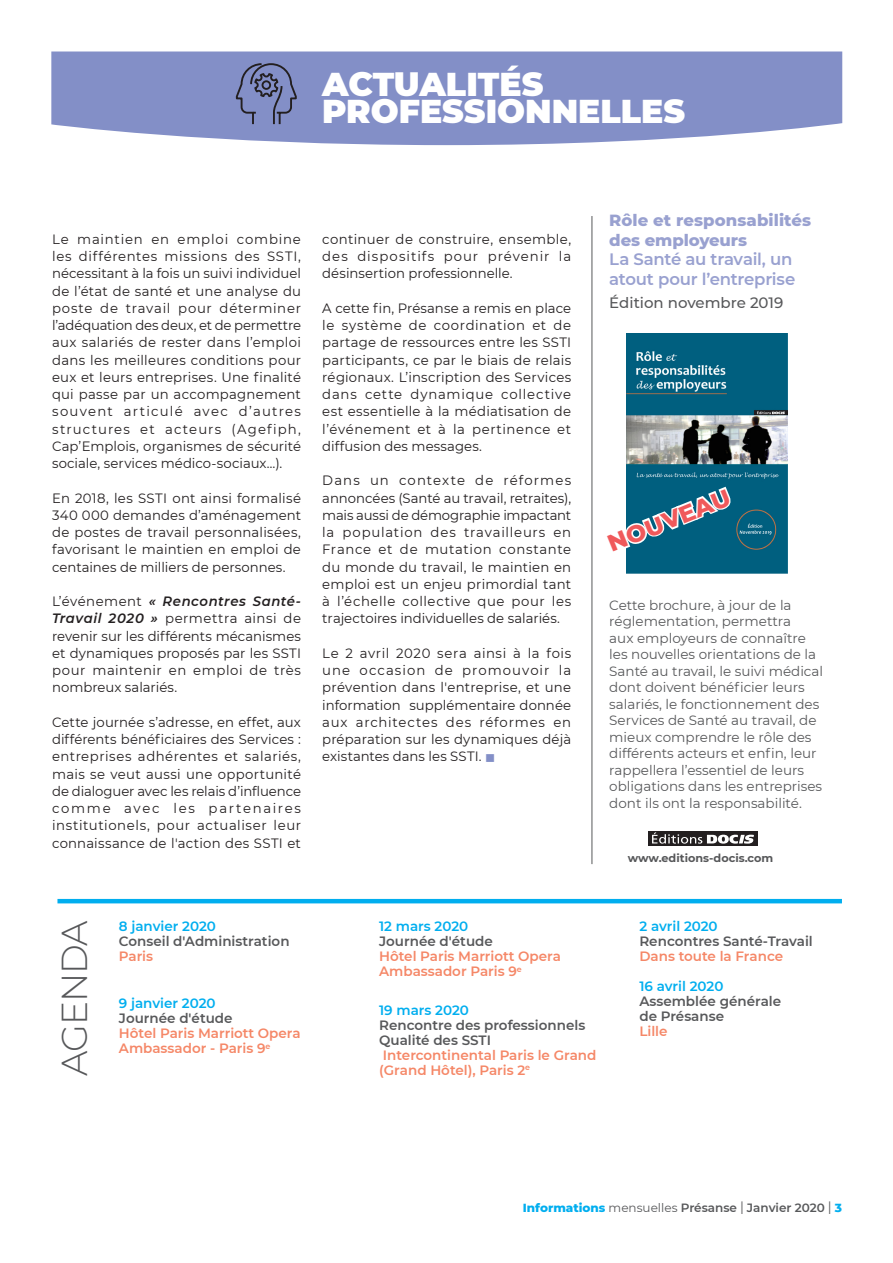
<style>
.page{position:relative;width:893px;height:1263px;background:#fff}
.page>*{position:absolute;margin:0;border:0;box-sizing:border-box;transform-origin:0 0}
.AGENDA{font:300 36px "Montserrat";letter-spacing:-.035em;color:#57585a}
.t1{font:900 33px/27px "Montserrat";color:#fff}
.Note_bas_de_page{font:800 24px "Montserrat";color:#f0595b}
.Titre_pub{font:600 16.5px/19.5px "Montserrat";letter-spacing:-.02em;color:#99a1d0}
.sous-titre_gauche{font:500 15px "Montserrat";color:#57585a}
.Article_Paragraphes{font:13.5px/17.2px "Montserrat";letter-spacing:.01em;color:#231f20;text-align:justify}
.Corps_pub{font:13.5px/16.5px "Montserrat";color:#57585a}
.Agenda_evenement{font:600 13.5px/15px "Montserrat";color:#57585a}
.Agenda_lieu{font:600 13.5px/15px "Montserrat";color:#f58767}
.Agenda_date{font:600 13.5px "Montserrat";letter-spacing:-.005em;color:#00aeef}
.Agenda_evenement-2{font:600 13.5px "Montserrat";letter-spacing:-.005em;color:#00aeef}
.Agenda_date-2{font:600 13.5px "Montserrat";color:#f58767}
.t2{font:600 12px "Montserrat";color:#57585a}
.Article_Intertitre_g{font:700 11.25px "Montserrat";color:#57585a}
.s1{font-weight:600;font-style:italic}
.s2{color:#838fc7}
.s3{font-weight:800}
.s4{font-weight:800;color:#00aeef}
.s5{font-weight:400}
.s6{font-weight:400;font-size:16.8px}
</style>
<div class="page">
<svg style="left:51px;top:52px;width:791px;height:93px;background:#8c97cb"></svg>
<svg style="left:235px;top:62px;width:63px;height:64px;background:#727baa"></svg>
<hr style="left:57px;top:899px;width:785px;height:4px;background:#00aeef">
<div style="left:648px;top:831px;width:110px;height:15px;background:#231f20"></div>
<svg style="left:652px;top:832px;width:102px;height:12px"></svg>
<img style="left:627px;top:333px;width:161px;height:241px">
<svg style="left:626px;top:485px;width:107px;height:71px;background:#327e98"></svg>
<hr style="left:592px;top:216px;width:1px;height:648px;background:#57585a">
<h2 class="t1" style="left:322px;top:69px;width:364px">ACTUALITÉS<br>PROFESSIONNELLES</h2>
<p class="Article_Paragraphes" style="left:52px;top:230px;width:250px">Le maintien en emploi combine les différentes missions des SSTI, nécessitant à la fois un suivi individuel de l’état de santé et une analyse du poste de travail pour déterminer l’adéquation des deux, et de permettre aux salariés de rester dans l’emploi dans les meilleures conditions pour eux et leurs entreprises. Une finalité qui passe par un accompagnement souvent articulé avec d’autres structures et acteurs (Agefiph, Cap’Emplois, organismes de sécurité sociale, services médico-sociaux…).</p>
<p class="Article_Paragraphes" style="left:52px;top:489px;width:250px">En 2018, les SSTI ont ainsi formalisé 340 000 demandes d’aménagement de postes de travail personnalisées, favorisant le maintien en emploi de centaines de milliers de personnes.</p>
<p class="Article_Paragraphes" style="left:52px;top:592px;width:250px">L’événement <span class="s1">« Rencontres Santé-Travail 2020 »</span> permettra ainsi de revenir sur les différents mécanismes et dynamiques proposés par les SSTI pour maintenir en emploi de très nombreux salariés.</p>
<p class="Article_Paragraphes" style="left:52px;top:713px;width:250px">Cette journée s’adresse, en effet, aux différents bénéficiaires des Services : entreprises adhérentes et salariés, mais se veut aussi une opportunité de dialoguer avec les relais d’influence comme avec les partenaires institutionels, pour actualiser leur connaissance de l'action des SSTI et</p>
<p class="Article_Paragraphes" style="left:322px;top:230px;width:250px">continuer de construire, ensemble, des dispositifs pour prévenir la désinsertion professionnelle.</p>
<p class="Article_Paragraphes" style="left:322px;top:299px;width:250px">A cette fin, Présanse a remis en place le système de coordination et de partage de ressources entre les SSTI participants, ce par le biais de relais régionaux. L’inscription des Services dans cette dynamique collective est essentielle à la médiatisation de l’événement et à la pertinence et diffusion des messages.</p>
<p class="Article_Paragraphes" style="left:322px;top:471px;width:250px">Dans un contexte de réformes annoncées (Santé au travail, retraites), mais aussi de démographie impactant la population des travailleurs en France et de mutation constante du monde du travail, le maintien en emploi est un enjeu primordial tant à l’échelle collective que pour les trajectoires individuelles de salariés.</p>
<p class="Article_Paragraphes" style="left:322px;top:644px;width:250px">Le 2 avril 2020 sera ainsi à la fois une occasion de promouvoir la prévention dans l'entreprise, et une information supplémentaire donnée aux architectes des réformes en préparation sur les dynamiques déjà existantes dans les SSTI. <span class="s2">■</span></p>
<p class="Titre_pub" style="left:609px;top:210px;width:203px"><span class="s3">Rôle et responsabilités des employeurs<br></span>La Santé au travail, un atout pour l’entreprise</p>
<p class="sous-titre_gauche" style="left:609px;top:293px;width:176px">Édition novembre 2019</p>
<p class="Note_bas_de_page" style="left:602px;top:528px;width:132px;rotate:-22deg">NOUVEAU</p>
<p class="Corps_pub" style="left:609px;top:596px;width:215px">Cette brochure, à jour de la réglementation, permettra<br>aux employeurs de connaître les nouvelles orientations de la<br>Santé au travail, le suivi médical dont doivent bénéficier leurs salariés, le fonctionnement des<br>Services de Santé au travail, de mieux comprendre le rôle des différents acteurs et enfin, leur rappellera l’essentiel de leurs obligations dans les entreprises dont ils ont la responsabilité.</p>
<p class="Article_Intertitre_g" style="left:628px;top:850px;width:147px">www.editions-docis.com</p>
<p class="AGENDA" style="left:50px;top:1076px;width:157px;rotate:-90deg">AGENDA</p>
<p class="Agenda_date" style="left:119px;top:917px;width:99px">8 janvier 2020</p>
<p class="Agenda_evenement" style="left:119px;top:933px;width:172px">Conseil d'Administration</p>
<p class="Agenda_lieu" style="left:119px;top:948px;width:36px">Paris</p>
<p class="Agenda_date" style="left:119px;top:994px;width:98px">9 janvier 2020</p>
<p class="Agenda_evenement" style="left:119px;top:1010px;width:115px">Journée d'étude</p>
<p class="Agenda_lieu" style="left:119px;top:1025px;width:183px">Hôtel Paris Marriott Opera<br>Ambassador - Paris 9<sup>e</sup></p>
<p class="Agenda_evenement-2" style="left:379px;top:917px;width:91px">12 mars 2020</p>
<p class="Agenda_evenement" style="left:379px;top:933px;width:115px">Journée d'étude</p>
<p class="Agenda_lieu" style="left:379px;top:948px;width:183px">Hôtel Paris Marriott Opera<br>Ambassador Paris 9<sup>e</sup></p>
<p class="Agenda_evenement-2" style="left:379px;top:1000px;width:91px">19 mars 2020</p>
<p class="Agenda_evenement" style="left:379px;top:1017px;width:208px">Rencontre des professionnels<br>Qualité des SSTI</p>
<p class="Agenda_lieu" style="left:379px;top:1047px;width:219px">Intercontinental Paris le Grand (Grand Hôtel), Paris 2<sup>e</sup></p>
<p class="Agenda_date" style="left:639px;top:917px;width:80px">2 avril 2020</p>
<p class="Agenda_evenement" style="left:639px;top:933px;width:175px">Rencontres Santé-Travail</p>
<p class="Agenda_date-2" style="left:639px;top:947px;width:145px">Dans toute la France</p>
<p class="Agenda_date" style="left:639px;top:977px;width:86px">16 avril 2020</p>
<p class="Agenda_evenement" style="left:639px;top:993px;width:143px">Assemblée générale de Présanse</p>
<p class="Agenda_lieu" style="left:639px;top:1023px;width:30px">Lille</p>
<p class="t2" style="left:523px;top:1199px;width:321px"><span class="s4">Informations</span> <span class="s5">mensuelles</span> Présanse <span class="s6">l</span> Janvier 2020 <span class="s6">l</span> <span class="s4">3</span></p>
</div>
